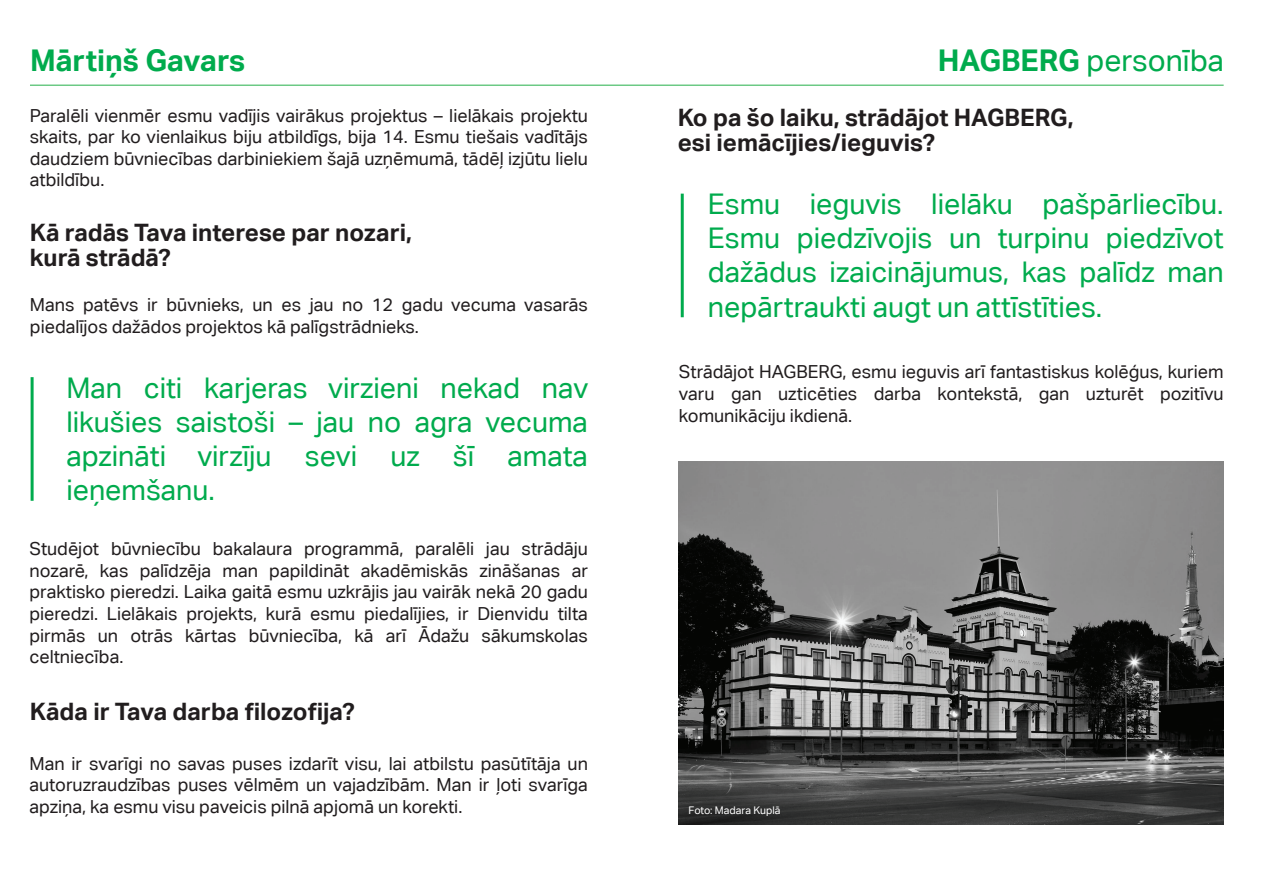
<style>
.page{position:relative;width:1263px;height:893px;background:#fff}
.page>*{position:absolute;margin:0;border:0;box-sizing:border-box;transform-origin:0 0}
.t1{font:30px "Aktiv Grotesk Corp";color:#00ab4d}
.t2{font:700 30px "Aktiv Grotesk Corp";color:#00ab4d}
.t3{font:28.5px/34.2px "Aktiv Grotesk Corp";color:#00ab4d;text-align:justify}
.t4{font:700 24px/24.9px "Aktiv Grotesk Corp";color:#211d1e}
.t5{font:18px/21.6px "Aktiv Grotesk Corp";color:#211d1e;text-align:justify}
.t6{font:10.5px "Aktiv Grotesk Corp";color:#fff}
.s1{font-weight:700}
</style>
<div class="page">
<hr style="left:30px;top:85px;width:1194px;height:1px;background:#25af4a">
<hr style="left:31px;top:377px;width:3px;height:124px;background:#00ab4d">
<hr style="left:681px;top:194px;width:3px;height:123px;background:#00ab4d">
<img style="left:679px;top:461px;width:545px;height:363px">
<h1 class="t2" style="left:30px;top:41px;width:217px">Mārtiņš Gavars</h1>
<h1 class="t1" style="left:938px;top:42px;width:288px"><span class="s1">HAGBERG</span> personība</h1>
<p class="t5" style="left:30px;top:104px;width:560px">Paralēli vienmēr esmu vadījis vairākus projektus – lielākais projektu skaits, par ko vienlaikus biju atbildīgs, bija 14. Esmu tiešais vadītājs daudziem būvniecības darbiniekiem šajā uzņēmumā, tādēļ izjūtu lielu atbildību.</p>
<h3 class="t4" style="left:30px;top:219px;width:383px">Kā radās Tava interese par nozari, kurā strādā?</h3>
<p class="t5" style="left:30px;top:294px;width:559px">Mans patēvs ir būvnieks, un es jau no 12 gadu vecuma vasarās piedalījos dažādos projektos kā palīgstrādnieks.</p>
<h3 class="t4" style="left:678px;top:105px;width:398px">Ko pa šo laiku, strādājot HAGBERG, esi iemācījies/ieguvis?</h3>
<h2 class="t3" style="left:708px;top:187px;width:517px">Esmu ieguvis lielāku pašpārliecību.<br>Esmu piedzīvojis un turpinu piedzīvot dažādus izaicinājumus, kas palīdz man nepārtraukti augt un attīstīties.</h2>
<h2 class="t3" style="left:66px;top:370px;width:523px">Man citi karjeras virzieni nekad nav likušies saistoši – jau no agra vecuma apzināti virzīju sevi uz šī amata ieņemšanu.</h2>
<p class="t5" style="left:30px;top:538px;width:560px">Studējot būvniecību bakalaura programmā, paralēli jau strādāju nozarē, kas palīdzēja man papildināt akadēmiskās zināšanas ar praktisko pieredzi. Laika gaitā esmu uzkrājis jau vairāk nekā 20 gadu pieredzi. Lielākais projekts, kurā esmu piedalījies, ir Dienvidu tilta pirmās un otrās kārtas būvniecība, kā arī Ādažu sākumskolas celtniecība.</p>
<h3 class="t4" style="left:30px;top:698px;width:326px">Kāda ir Tava darba filozofija?</h3>
<p class="t5" style="left:30px;top:752px;width:560px">Man ir svarīgi no savas puses izdarīt visu, lai atbilstu pasūtītāja un autoruzraudzības puses vēlmēm un vajadzībām. Man ir ļoti svarīga apziņa, ka esmu visu paveicis pilnā apjomā un korekti.</p>
<p class="t5" style="left:679px;top:361px;width:546px">Strādājot HAGBERG, esmu ieguvis arī fantastiskus kolēģus, kuriem varu gan uzticēties darba kontekstā, gan uzturēt pozitīvu komunikāciju ikdienā.</p>
<p class="t6" style="left:688px;top:804px;width:93px">Foto: Madara Kuplā</p>
</div>
